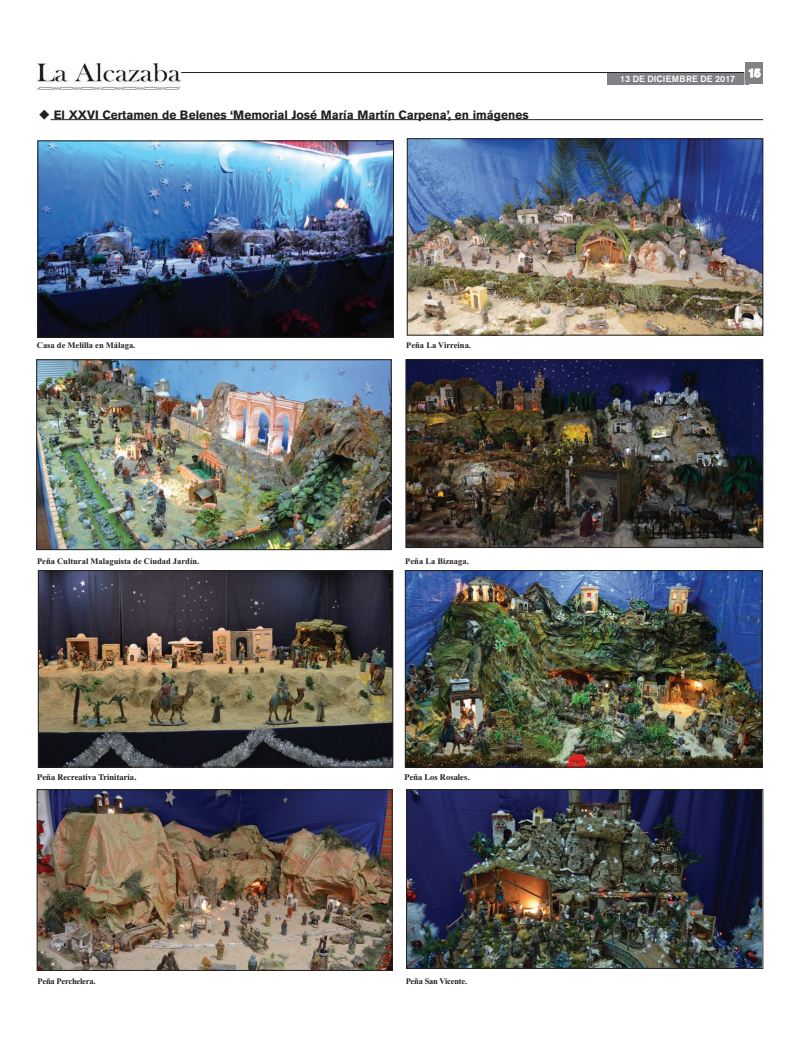
<style>
.page{position:relative;width:800px;height:1049px;background:#fff}
.page>*{position:absolute;margin:0;border:0;box-sizing:border-box;transform-origin:0 0}
.t1{font:700 12px "Akzidenz Grotesk BE";color:#231f20}
.t2{font:500 9px "Akzidenz Grotesk BE";color:#fff}
.t3{font:700 8.5px "Times New Roman";color:#231f20}
.t4{font:700 8.5px "Times";color:#231f20}
.t5{font:700 8.5px "Times New Roman";letter-spacing:-.025em;color:#231f20}
</style>
<div class="page">
<hr style="left:51px;top:119px;width:712px;height:1px;background:#231f20">
<img style="left:39px;top:791px;width:351px;height:178px">
<div style="left:37px;top:789px;width:355px;height:182px;border:1px solid #231f20"></div>
<img style="left:408px;top:791px;width:353px;height:176px">
<div style="left:406px;top:789px;width:357px;height:180px;border:1px solid #231f20"></div>
<img style="left:40px;top:572px;width:351px;height:193px">
<div style="left:38px;top:570px;width:355px;height:197px;border:1px solid #231f20"></div>
<img style="left:407px;top:572px;width:353px;height:193px">
<div style="left:405px;top:570px;width:357px;height:197px;border:1px solid #231f20"></div>
<img style="left:38px;top:361px;width:351px;height:187px">
<div style="left:36px;top:359px;width:355px;height:191px;border:1px solid #231f20"></div>
<img style="left:407px;top:361px;width:354px;height:185px">
<div style="left:405px;top:359px;width:358px;height:189px;border:1px solid #231f20"></div>
<img style="left:409px;top:140px;width:352px;height:193px">
<div style="left:407px;top:138px;width:356px;height:197px;border:1px solid #231f20"></div>
<div style="left:607px;top:73px;width:141px;height:11px;background:#808285"></div>
<hr style="left:181px;top:72px;width:563px;height:1px;background:#231f20">
<div style="left:745px;top:63px;width:18px;height:21px;background:#808285"></div>
<svg style="left:744px;top:68px;width:16px;height:17px"></svg>
<div style="left:37px;top:60px;width:144px;height:31px;background:linear-gradient(to right,#fff,#fff)"></div>
<img style="left:37px;top:64px;width:143px;height:25px">
<img style="left:40px;top:143px;width:351px;height:193px">
<div style="left:38px;top:141px;width:355px;height:197px;border:1px solid #231f20"></div>
<p class="t1" style="left:38px;top:110px;width:491px">◆ El XXVI Certamen de Belenes ‘Memorial José María Martín Carpena’, en imágenes</p>
<p class="t3" style="left:37px;top:340px;width:100px">Casa de Melilla en Málaga.</p>
<p class="t3" style="left:406px;top:340px;width:66px">Peña La Virreina.</p>
<p class="t3" style="left:37px;top:556px;width:163px">Peña Cultural Malaguista de Ciudad Jardín.</p>
<p class="t3" style="left:405px;top:556px;width:65px">Peña La Biznaga.</p>
<p class="t4" style="left:37px;top:772px;width:100px">Peña Recreativa Trinitaria.</p>
<p class="t4" style="left:404px;top:772px;width:66px">Peña Los Rosales.</p>
<p class="t5" style="left:38px;top:976px;width:60px">Peña Perchelera.</p>
<p class="t5" style="left:405px;top:976px;width:63px">Peña San Vicente.</p>
<p class="t2" style="left:620px;top:76px;width:142px">13 DE DICIEMBRE DE 2017 <sup>15</sup></p>
</div>
